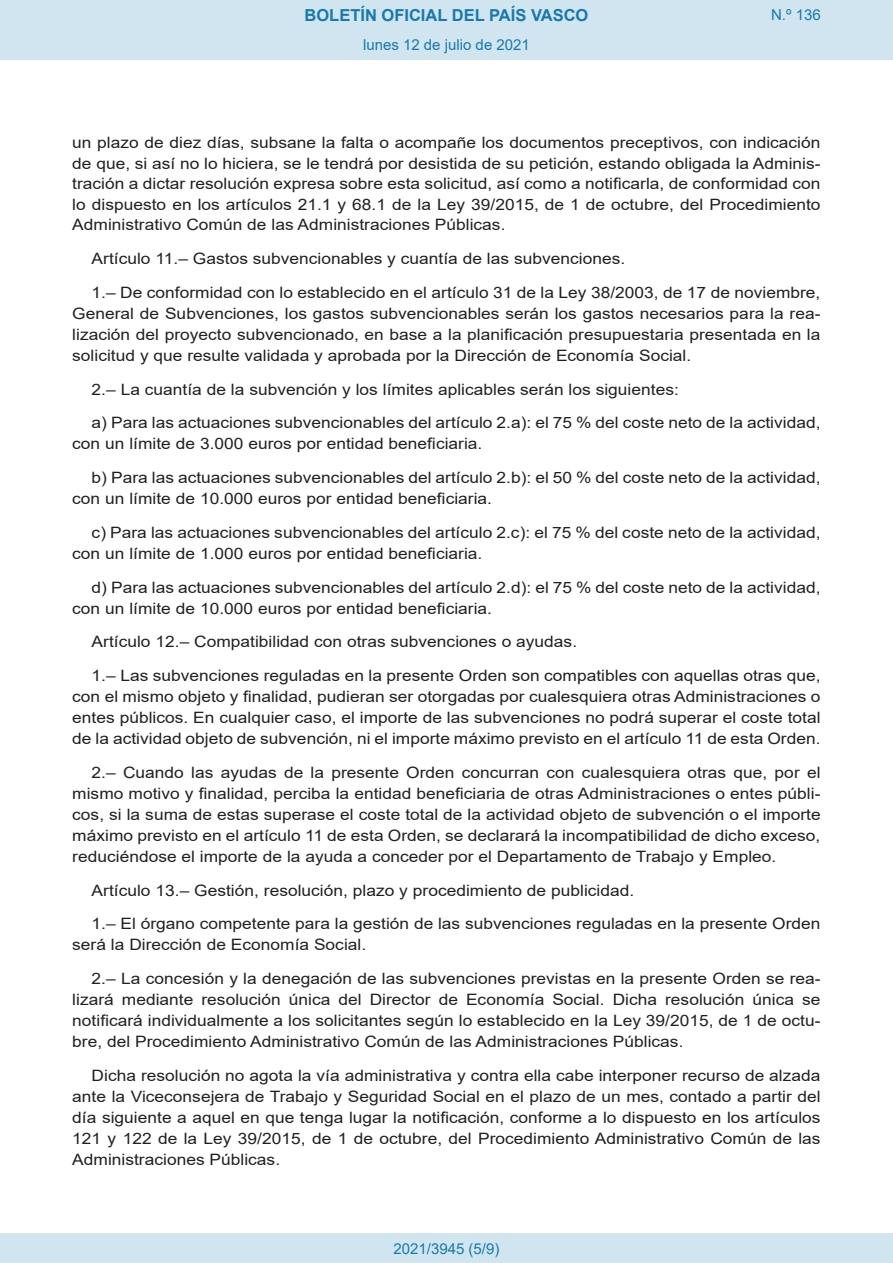
<style>
.page{position:relative;width:893px;height:1263px;background:#fff}
.page>*{position:absolute;margin:0;border:0;box-sizing:border-box;transform-origin:0 0}
.t1{font:700 16.5px "Arial";color:#1879ad}
.BOPVDetalle{font:15.6px/21px "Arial";color:#231f20;text-align:justify;scale:1.11 1}
.Paginacion_Centro{font:15px "Arial";color:#1879ad}
</style>
<div class="page">
<div style="left:0;top:0;width:893px;height:60px;background:#d0e5f0"></div>
<div style="left:0;top:1233px;width:893px;height:30px;background:#d0e5f0"></div>
<p class="t1" style="left:305px;top:3px;width:285px">BOLETÍN OFICIAL DEL PAÍS VASCO</p>
<p class="Paginacion_Centro" style="left:363px;top:35px;width:168px">lunes 12 de julio de 2021</p>
<p class="Paginacion_Centro" style="left:771px;top:5px;width:51px">N.º 136</p>
<p class="BOPVDetalle" style="left:72px;top:132px;width:676px;line-height:20.5px">un plazo de diez días, subsane la falta o acompañe los documentos preceptivos, con indicación de que, si así no lo hiciera, se le tendrá por desistida de su petición, estando obligada la Adminis&shy;tración a dictar resolución expresa sobre esta solicitud, así como a notificarla, de conformidad con lo dispuesto en los artículos 21.1 y 68.1 de la Ley 39/2015, de 1 de octubre, del Procedimiento Administrativo Común de las Administraciones Públicas.</p>
<p class="BOPVDetalle" style="left:92px;top:248px;width:482px">Artículo 11.– Gastos subvencionables y cuantía de las subvenciones.</p>
<p class="BOPVDetalle" style="left:72px;top:282px;width:676px;text-indent:19px">1.– De conformidad con lo establecido en el artículo 31 de la Ley 38/2003, de 17 de noviembre, General de Subvenciones, los gastos subvencionables serán los gastos necesarios para la rea&shy;lización del proyecto subvencionado, en base a la planificación presupuestaria presentada en la solicitud y que resulte validada y aprobada por la Dirección de Economía Social.</p>
<p class="BOPVDetalle" style="left:92px;top:378px;width:530px">2.– La cuantía de la subvención y los límites aplicables serán los siguientes:</p>
<p class="BOPVDetalle" style="left:72px;top:412px;width:676px;text-indent:19px">a) Para las actuaciones subvencionables del artículo 2.a): el 75 % del coste neto de la actividad, con un límite de 3.000 euros por entidad beneficiaria.</p>
<p class="BOPVDetalle" style="left:72px;top:467px;width:676px;text-indent:19px">b) Para las actuaciones subvencionables del artículo 2.b): el 50 % del coste neto de la actividad, con un límite de 10.000 euros por entidad beneficiaria.</p>
<p class="BOPVDetalle" style="left:72px;top:522px;width:676px;text-indent:19px">c) Para las actuaciones subvencionables del artículo 2.c): el 75 % del coste neto de la actividad, con un límite de 1.000 euros por entidad beneficiaria.</p>
<p class="BOPVDetalle" style="left:72px;top:576px;width:676px;text-indent:19px">d) Para las actuaciones subvencionables del artículo 2.d): el 75 % del coste neto de la actividad, con un límite de 10.000 euros por entidad beneficiaria.</p>
<p class="BOPVDetalle" style="left:92px;top:631px;width:439px">Artículo 12.– Compatibilidad con otras subvenciones o ayudas.</p>
<p class="BOPVDetalle" style="left:72px;top:665px;width:676px;text-indent:19px">1.– Las subvenciones reguladas en la presente Orden son compatibles con aquellas otras que, con el mismo objeto y finalidad, pudieran ser otorgadas por cualesquiera otras Administraciones o entes públicos. En cualquier caso, el importe de las subvenciones no podrá superar el coste total de la actividad objeto de subvención, ni el importe máximo previsto en el artículo 11 de esta Orden.</p>
<p class="BOPVDetalle" style="left:72px;top:762px;width:676px;text-indent:19px">2.– Cuando las ayudas de la presente Orden concurran con cualesquiera otras que, por el mismo motivo y finalidad, perciba la entidad beneficiaria de otras Administraciones o entes públi&shy;cos, si la suma de estas superase el coste total de la actividad objeto de subvención o el importe máximo previsto en el artículo 11 de esta Orden, se declarará la incompatibilidad de dicho exceso, reduciéndose el importe de la ayuda a conceder por el Departamento de Trabajo y Empleo.</p>
<p class="BOPVDetalle" style="left:92px;top:880px;width:490px">Artículo 13.– Gestión, resolución, plazo y procedimiento de publicidad.</p>
<p class="BOPVDetalle" style="left:72px;top:913px;width:675px;text-indent:19px">1.– El órgano competente para la gestión de las subvenciones reguladas en la presente Orden será la Dirección de Economía Social.</p>
<p class="BOPVDetalle" style="left:72px;top:968px;width:676px;text-indent:19px">2.– La concesión y la denegación de las subvenciones previstas en la presente Orden se rea&shy;lizará mediante resolución única del Director de Economía Social. Dicha resolución única se notificará individualmente a los solicitantes según lo establecido en la Ley 39/2015, de 1 de octu&shy;bre, del Procedimiento Administrativo Común de las Administraciones Públicas.</p>
<p class="BOPVDetalle" style="left:72px;top:1065px;width:676px;text-indent:19px">Dicha resolución no agota la vía administrativa y contra ella cabe interponer recurso de alzada ante la Viceconsejera de Trabajo y Seguridad Social en el plazo de un mes, contado a partir del día siguiente a aquel en que tenga lugar la notificación, conforme a lo dispuesto en los artículos 121 y 122 de la Ley 39/2015, de 1 de octubre, del Procedimiento Administrativo Común de las Administraciones Públicas.</p>
<p class="Paginacion_Centro" style="left:393px;top:1238px;width:107px">2021/3945 (5/9)</p>
</div>
